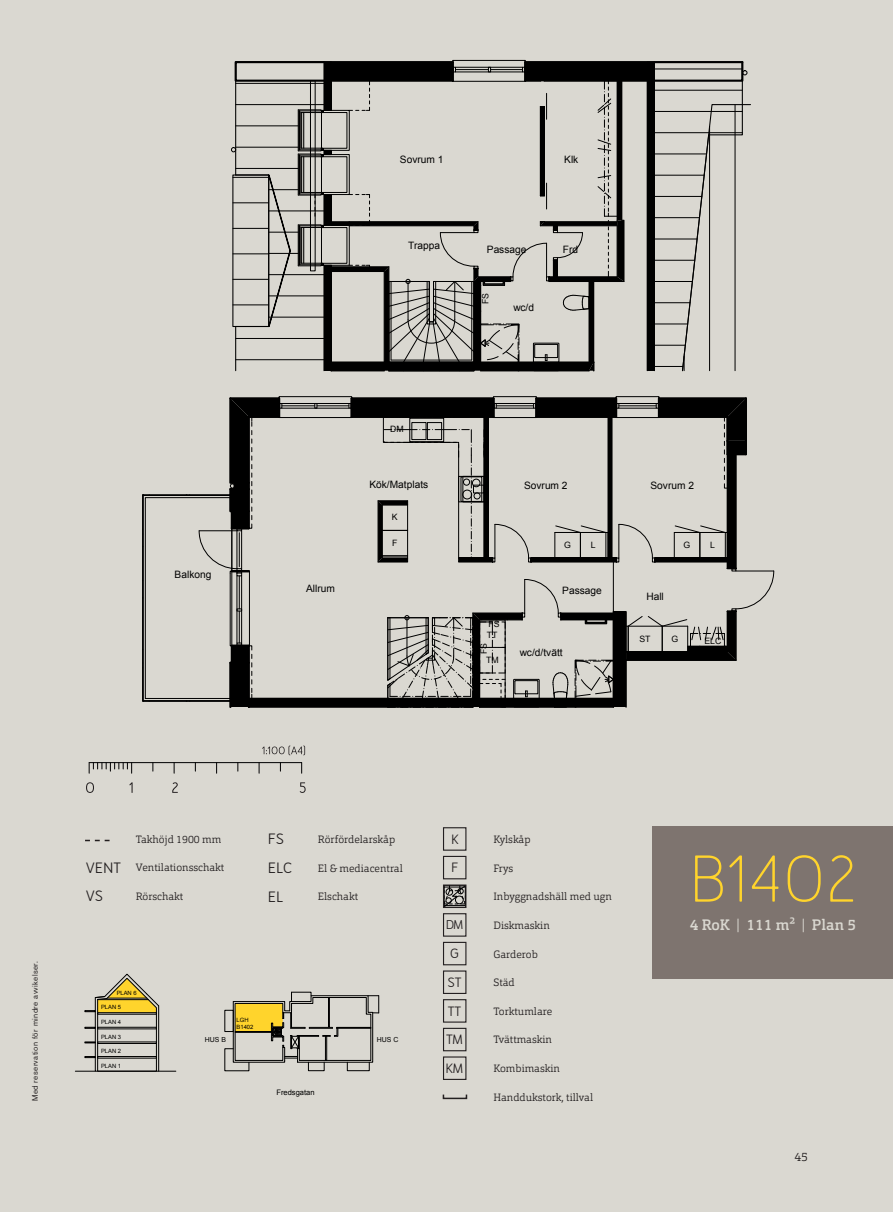
<style>
.page{position:relative;width:893px;height:1212px;background:#dad8d1}
.page>*{position:absolute;margin:0;border:0;box-sizing:border-box;transform-origin:0 0}
.t1{font:300 66px "Merlo";color:#ffd42c}
.Brödtext{font:500 15px "Orgon Slab";color:#dad8d1}
.t2{font:500 15px "Merlo";color:#231f20}
.t3{font:14.55px "Arial";color:#000}
.t4{font:500 13.5px "Merlo";letter-spacing:-.02em;color:#231f20}
.t5{font:500 12.75px "Merlo";color:#231f20}
.t6{font:300 12px "Orgon Slab";color:#231f20}
.Brödtext-2{font:300 10.5px "Orgon Slab";color:#231f20}
.t7{font:10.2px "Arial";color:#000}
.t8{font:8.7px "Arial";color:#000}
.t9{font:7.8px "Akzidenz Grotesk BE";letter-spacing:.05em;color:#231f20}
.t10{font:7.5px "Arial";letter-spacing:-.005em;color:#000}
.t11{font:6.9px "Arial";color:#000}
.t12{font:5.85px/6.6px "Arial";letter-spacing:-.005em;color:#000}
.s1{font-weight:300}
</style>
<div class="page">
<svg style="left:443px;top:827px;width:24px;height:253px"></svg>
<hr style="left:89px;top:762px;width:213px;height:1px;background:#000001">
<svg style="left:89px;top:762px;width:43px;height:11px"></svg>
<svg style="left:86px;top:782px;width:8px;height:11px"></svg>
<svg style="left:129px;top:782px;width:4px;height:11px"></svg>
<svg style="left:172px;top:782px;width:6px;height:11px"></svg>
<svg style="left:300px;top:782px;width:6px;height:11px"></svg>
<svg style="left:262px;top:745px;width:43px;height:10px"></svg>
<svg style="left:224px;top:991px;width:155px;height:80px"></svg>
<svg style="left:75px;top:973px;width:101px;height:99px"></svg>
<div style="left:443px;top:1094px;width:24px;height:5px;border:2px solid #231f20"></div>
<svg style="left:85px;top:840px;width:25px;height:1px"></svg>
<div style="left:653px;top:826px;width:240px;height:152px;background:#7e746f"></div>
<div style="left:235px;top:61px;width:219px;height:21px;border:2px solid #000"></div>
<svg style="left:231px;top:147px;width:4px;height:5px"></svg>
<hr style="left:236px;top:359px;width:88px;height:1px;background:#000">
<hr style="left:236px;top:338px;width:88px;height:1px;background:#000">
<hr style="left:236px;top:168px;width:62px;height:1px;background:#000">
<hr style="left:236px;top:147px;width:62px;height:1px;background:#000">
<hr style="left:236px;top:126px;width:62px;height:1px;background:#000">
<hr style="left:236px;top:104px;width:88px;height:1px;background:#000">
<hr style="left:236px;top:83px;width:88px;height:1px;background:#000">
<hr style="left:235px;top:326px;width:1px;height:45px;background:#000">
<hr style="left:236px;top:62px;width:88px;height:1px;background:#000">
<hr style="left:235px;top:62px;width:1px;height:113px;background:#000">
<hr style="left:233px;top:305px;width:36px;height:1px;background:#000">
<hr style="left:233px;top:279px;width:36px;height:1px;background:#000">
<hr style="left:233px;top:254px;width:36px;height:1px;background:#000">
<hr style="left:233px;top:228px;width:36px;height:1px;background:#000">
<hr style="left:233px;top:203px;width:36px;height:1px;background:#000">
<hr style="left:233px;top:177px;width:36px;height:1px;background:#000">
<div style="left:232px;top:174px;width:37px;height:153px;border:1px solid #000"></div>
<svg style="left:267px;top:60px;width:484px;height:312px"></svg>
<div style="left:320px;top:110px;width:30px;height:41px;border:1px solid #000"></div>
<div style="left:320px;top:112px;width:27px;height:37px;border:1px solid #000"></div>
<div style="left:320px;top:154px;width:30px;height:41px;border:1px solid #000"></div>
<div style="left:320px;top:156px;width:27px;height:37px;border:1px solid #000"></div>
<div style="left:320px;top:225px;width:30px;height:41px;border:1px solid #000"></div>
<div style="left:320px;top:227px;width:27px;height:37px;border:1px solid #000"></div>
<svg style="left:142px;top:396px;width:632px;height:312px"></svg>
<p class="t7" style="left:175px;top:568px;width:38px">Balkong</p>
<p class="t7" style="left:400px;top:153px;width:45px">Sovrum 1</p>
<p class="t7" style="left:563px;top:149px;width:17px">Frd</p>
<p class="t7" style="left:564px;top:153px;width:16px">Klk</p>
<p class="t7" style="left:408px;top:239px;width:33px">Trappa</p>
<p class="t7" style="left:487px;top:243px;width:41px">Passage</p>
<p class="t8" style="left:480px;top:304px;width:13px;rotate:-90deg">FS</p>
<p class="t7" style="left:513px;top:301px;width:22px">wc/d</p>
<p class="t7" style="left:563px;top:243px;width:17px">Frd</p>
<p class="t7" style="left:306px;top:582px;width:30px">Allrum</p>
<p class="t8" style="left:390px;top:424px;width:15px">DM</p>
<p class="t7" style="left:369px;top:477px;width:60px">Kök/Matplats</p>
<p class="t7" style="left:524px;top:479px;width:45px">Sovrum 2</p>
<p class="t7" style="left:650px;top:479px;width:45px">Sovrum 2</p>
<p class="t8" style="left:392px;top:512px;width:7px">K</p>
<p class="t8" style="left:392px;top:537px;width:7px">F</p>
<p class="t8" style="left:564px;top:539px;width:8px">G</p>
<p class="t8" style="left:591px;top:539px;width:6px">L</p>
<p class="t8" style="left:684px;top:539px;width:8px">G</p>
<p class="t8" style="left:710px;top:539px;width:6px">L</p>
<p class="t8" style="left:488px;top:618px;width:13px">FS</p>
<p class="t8" style="left:487px;top:629px;width:12px">TT</p>
<p class="t8" style="left:486px;top:654px;width:14px">TM</p>
<p class="t8" style="left:478px;top:654px;width:13px;rotate:-90deg">FS</p>
<p class="t7" style="left:562px;top:583px;width:41px">Passage</p>
<p class="t7" style="left:520px;top:646px;width:44px">wc/d/tvätt</p>
<p class="t7" style="left:646px;top:589px;width:19px">Hall</p>
<p class="t8" style="left:639px;top:633px;width:13px">ST</p>
<p class="t8" style="left:671px;top:633px;width:8px">G</p>
<p class="t8" style="left:710px;top:634px;width:6px">L</p>
<p class="t8" style="left:704px;top:635px;width:18px">ELC</p>
<p class="t9" style="left:30px;top:1101px;width:141px;rotate:-90deg">Med reservation för mindre avvikelser.</p>
<p class="Brödtext-2" style="left:136px;top:832px;width:87px">Takhöjd 1900 mm</p>
<p class="t2" style="left:86px;top:858px;width:37px">VENT</p>
<p class="Brödtext-2" style="left:136px;top:861px;width:90px">Ventilationsschakt</p>
<p class="t2" style="left:86px;top:887px;width:19px">VS</p>
<p class="Brödtext-2" style="left:136px;top:890px;width:49px">Rörschakt</p>
<p class="t2" style="left:268px;top:830px;width:17px">FS</p>
<p class="Brödtext-2" style="left:318px;top:832px;width:79px">Rörfördelarskåp</p>
<p class="t2" style="left:268px;top:859px;width:26px">ELC</p>
<p class="Brödtext-2" style="left:318px;top:861px;width:86px">El &amp; mediacentral</p>
<p class="t2" style="left:268px;top:887px;width:17px">EL</p>
<p class="Brödtext-2" style="left:318px;top:890px;width:42px">Elschakt</p>
<p class="t12" style="left:117px;top:990px;width:22px">PLAN 6</p>
<p class="t12" style="left:101px;top:1004px;width:22px">PLAN 5</p>
<p class="t12" style="left:101px;top:1018px;width:22px">PLAN 4</p>
<p class="t12" style="left:101px;top:1033px;width:22px">PLAN 3</p>
<p class="t12" style="left:101px;top:1048px;width:22px">PLAN 2</p>
<p class="t12" style="left:101px;top:1062px;width:22px">PLAN 1</p>
<p class="t11" style="left:205px;top:1034px;width:23px">HUS B</p>
<p class="t12" style="left:237px;top:1017px;width:18px">LGH<br>B1402</p>
<p class="t3" style="left:239px;top:1085px;width:89px">Kombimaskin</p>
<p class="t10" style="left:276px;top:1087px;width:40px">Fredsgatan</p>
<p class="t11" style="left:377px;top:1034px;width:23px">HUS C</p>
<p class="t4" style="left:451px;top:831px;width:9px">K</p>
<p class="Brödtext-2" style="left:493px;top:832px;width:39px">Kylskåp</p>
<p class="t4" style="left:451px;top:860px;width:9px">F</p>
<p class="Brödtext-2" style="left:493px;top:861px;width:21px">Frys</p>
<p class="Brödtext-2" style="left:493px;top:890px;width:120px">Inbyggnadshäll med ugn</p>
<p class="t5" style="left:446px;top:917px;width:19px">DM</p>
<p class="Brödtext-2" style="left:493px;top:918px;width:58px">Diskmaskin</p>
<p class="t4" style="left:450px;top:946px;width:10px">G</p>
<p class="Brödtext-2" style="left:493px;top:947px;width:46px">Garderob</p>
<p class="t4" style="left:448px;top:974px;width:16px">ST</p>
<p class="Brödtext-2" style="left:493px;top:976px;width:23px">Städ</p>
<p class="t4" style="left:448px;top:1003px;width:15px">TT</p>
<p class="Brödtext-2" style="left:493px;top:1004px;width:60px">Torktumlare</p>
<p class="t4" style="left:446px;top:1031px;width:19px">TM</p>
<p class="Brödtext-2" style="left:493px;top:1033px;width:60px">Tvättmaskin</p>
<p class="t4" style="left:446px;top:1060px;width:19px">KM</p>
<p class="Brödtext-2" style="left:493px;top:1062px;width:68px">Kombimaskin</p>
<p class="Brödtext-2" style="left:493px;top:1090px;width:101px">Handdukstork, tillval</p>
<p class="t1" style="left:688px;top:840px;width:171px">B1402</p>
<p class="Brödtext" style="left:690px;top:915px;width:168px">4 RoK <span class="s1">|</span> 111 m² <span class="s1">|</span> Plan 5</p>
<p class="t6" style="left:794px;top:1149px;width:15px">45</p>
</div>
